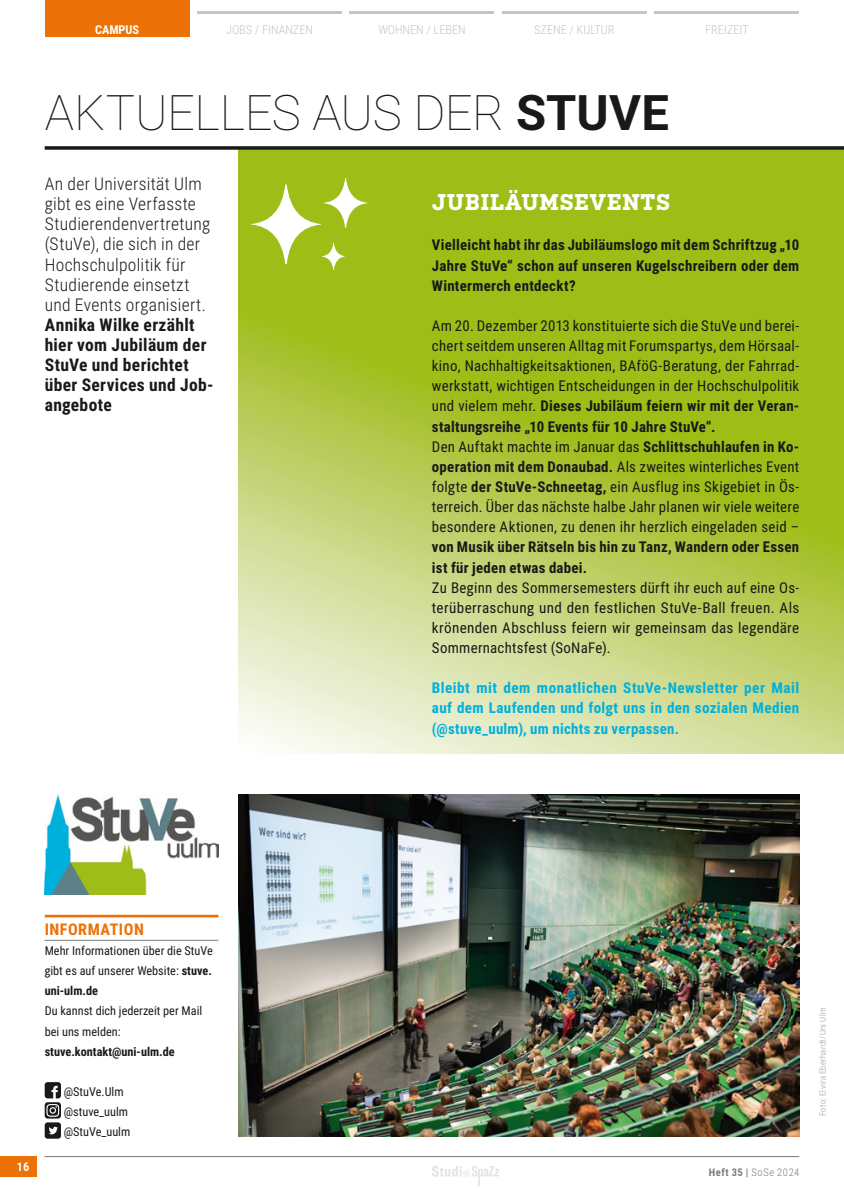
<style>
.page{position:relative;width:844px;height:1191px;background:#fff}
.page>*{position:absolute;margin:0;border:0;box-sizing:border-box;transform-origin:0 0}
.t1{font:100 49px "Roboto";letter-spacing:-.01em;color:#191918}
.t2{font:700 22.75px "Kulturista";letter-spacing:.03em;color:#fff}
.t3{font:300 17.5px/20.1px "Roboto Condensed";letter-spacing:.015em;color:#191918}
.t4{font:700 17.5px/20.1px "Roboto Condensed";letter-spacing:.02em;color:#191918}
.t5{font:700 16.1px "Roboto Condensed";letter-spacing:.03em;color:#ec7106}
.t6{font:14.88px/20.1px "Roboto Condensed";letter-spacing:.015em;color:#191918}
.t7{font:700 14.88px/20.1px "Roboto Condensed";letter-spacing:.02em;color:#191918;text-align:justify}
.t8{font:700 14.88px/20.1px "Roboto Condensed";letter-spacing:.02em;color:#00b0dd;text-align:justify}
.t9{font:12.25px/20.1px "Roboto Condensed";color:#191918}
.t10{font:300 12.25px "Roboto Condensed";color:#c5c5c7}
.t11{font:700 12.25px "Roboto Condensed";color:#191918}
.t12{font:700 12.25px "Roboto Condensed";color:#fff}
.t13{font:300 10.5px "Roboto Condensed";letter-spacing:.065em;color:#7b7b7a}
.t14{font:300 8.75px "Roboto Condensed";letter-spacing:.03em;color:#9d9d9e}
.s1{font-weight:700}
</style>
<div class="page">
<hr style="left:45px;top:1156px;width:754px;height:1px;background:#7b7b7a">
<svg style="left:432px;top:1166px;width:67px;height:21px"></svg>
<div style="left:0;top:1156px;width:37px;height:20px;background:#ec7106"></div>
<hr style="left:197px;top:11px;width:145px;height:3px;background:#c5c5c7">
<hr style="left:349px;top:11px;width:145px;height:3px;background:#c5c5c7">
<hr style="left:502px;top:11px;width:144px;height:3px;background:#c5c5c7">
<hr style="left:654px;top:11px;width:145px;height:3px;background:#c5c5c7">
<div style="left:45px;top:0;width:144px;height:37px;background:#ec7106"></div>
<svg style="left:238px;top:150px;width:605px;height:603px"></svg>
<hr style="left:45px;top:914px;width:173px;height:3px;background:#ec7106">
<hr style="left:45px;top:940px;width:173px;height:1px;background:#7b7b7a">
<svg style="left:45px;top:1082px;width:16px;height:16px"></svg>
<div style="left:45px;top:1102px;width:16px;height:16px;background:#191918;border-radius:3px"></div>
<svg style="left:45px;top:1104px;width:16px;height:34px"></svg>
<img style="left:45px;top:794px;width:173px;height:100px">
<img style="left:238px;top:794px;width:561px;height:342px">
<svg style="left:45px;top:146px;width:798px;height:4px"></svg>
<svg style="left:251px;top:178px;width:116px;height:92px"></svg>
<p class="t12" style="left:95px;top:21px;width:46px">CAMPUS</p>
<p class="t10" style="left:226px;top:21px;width:88px">JOBS / FINANZEN</p>
<p class="t10" style="left:378px;top:21px;width:89px">WOHNEN / LEBEN</p>
<p class="t10" style="left:534px;top:21px;width:82px">SZENE / KULTUR</p>
<p class="t10" style="left:705px;top:21px;width:45px">FREIZEIT</p>
<h1 class="t1" style="left:45px;top:78px;width:625px">AKTUELLES AUS DER <span class="s1">STUVE</span></h1>
<p class="t3" style="left:45px;top:173px;width:167px">An der Universität Ulm gibt es eine Verfasste<br>Studierendenvertretung (StuVe), die sich in der<br>Hochschulpolitik für<br>Studierende einsetzt und Events organisiert.</p>
<p class="t4" style="left:45px;top:314px;width:170px">Annika Wilke erzählt hier vom Jubiläum der<br>StuVe und berichtet über Services und Job&shy;angebote</p>
<h2 class="t2" style="left:432px;top:189px;width:240px">JUBILÄUMSEVENTS</h2>
<p class="t7" style="left:432px;top:234px;width:369px">Vielleicht habt ihr das Jubiläumslogo mit dem Schriftzug „10<br>Jahre StuVe“ schon auf unseren Kugelschreibern oder dem Wintermerch entdeckt?</p>
<p class="t6" style="left:432px;top:315px;width:369px">Am 20. Dezember 2013 konstituierte sich die StuVe und berei&shy;chert seitdem unseren Alltag mit Forumspartys, dem Hörsaal&shy;kino, Nachhaltigkeitsaktionen, BAföG-Beratung, der Fahrrad&shy;werkstatt, wichtigen Entscheidungen in der Hochschulpolitik und vielem mehr. <span class="s1">Dieses Jubiläum feiern wir mit der Veran&shy;staltungsreihe „10 Events für 10 Jahre StuVe“.<br></span>Den Auftakt machte im Januar das <span class="s1">Schlittschuhlaufen in Ko&shy;operation mit dem Donaubad.</span> Als zweites winterliches Event folgte <span class="s1">der StuVe-Schneetag,</span> ein Ausflug ins Skigebiet in Ös&shy;terreich. Über das nächste halbe Jahr planen wir viele weitere besondere Aktionen, zu denen ihr herzlich eingeladen seid –</p>
<p class="t7" style="left:432px;top:536px;width:369px">von Musik über Rätseln bis hin zu Tanz, Wandern oder Essen ist für jeden etwas dabei.</p>
<p class="t6" style="left:432px;top:577px;width:369px;text-align:justify">Zu Beginn des Sommersemesters dürft ihr euch auf eine Os&shy;terüberraschung und den festlichen StuVe-Ball freuen. Als krönenden Abschluss feiern wir gemeinsam das legendäre Sommernachtsfest (SoNaFe).</p>
<p class="t8" style="left:432px;top:677px;width:369px">Bleibt mit dem monatlichen StuVe-Newsletter per Mail auf dem Laufenden und folgt uns in den sozialen Medien (@stuve_uulm), um nichts zu verpassen.</p>
<p class="t12" style="left:17px;top:1158px;width:14px">16</p>
<p class="t5" style="left:45px;top:918px;width:101px">INFORMATION</p>
<p class="t9" style="left:45px;top:940px;width:170px;text-align:justify">Mehr Informationen über die StuVe gibt es auf unserer Website: <span class="s1">stuve. uni-ulm.de</span></p>
<p class="t9" style="left:45px;top:1000px;width:159px">Du kannst dich jederzeit per Mail bei uns melden:</p>
<p class="t11" style="left:45px;top:1042px;width:132px">stuve.kontakt@uni-ulm.de</p>
<p class="t9" style="left:64px;top:1081px;width:68px">@StuVe.Ulm @stuve_uulm @StuVe_uulm</p>
<p class="t14" style="left:816px;top:1116px;width:110px;rotate:-90deg">Foto: Elvira Eberhardt/Uni Ulm</p>
<p class="t13" style="left:708px;top:1165px;width:92px"><span class="s1">Heft 35 |</span> SoSe 2024</p>
</div>
